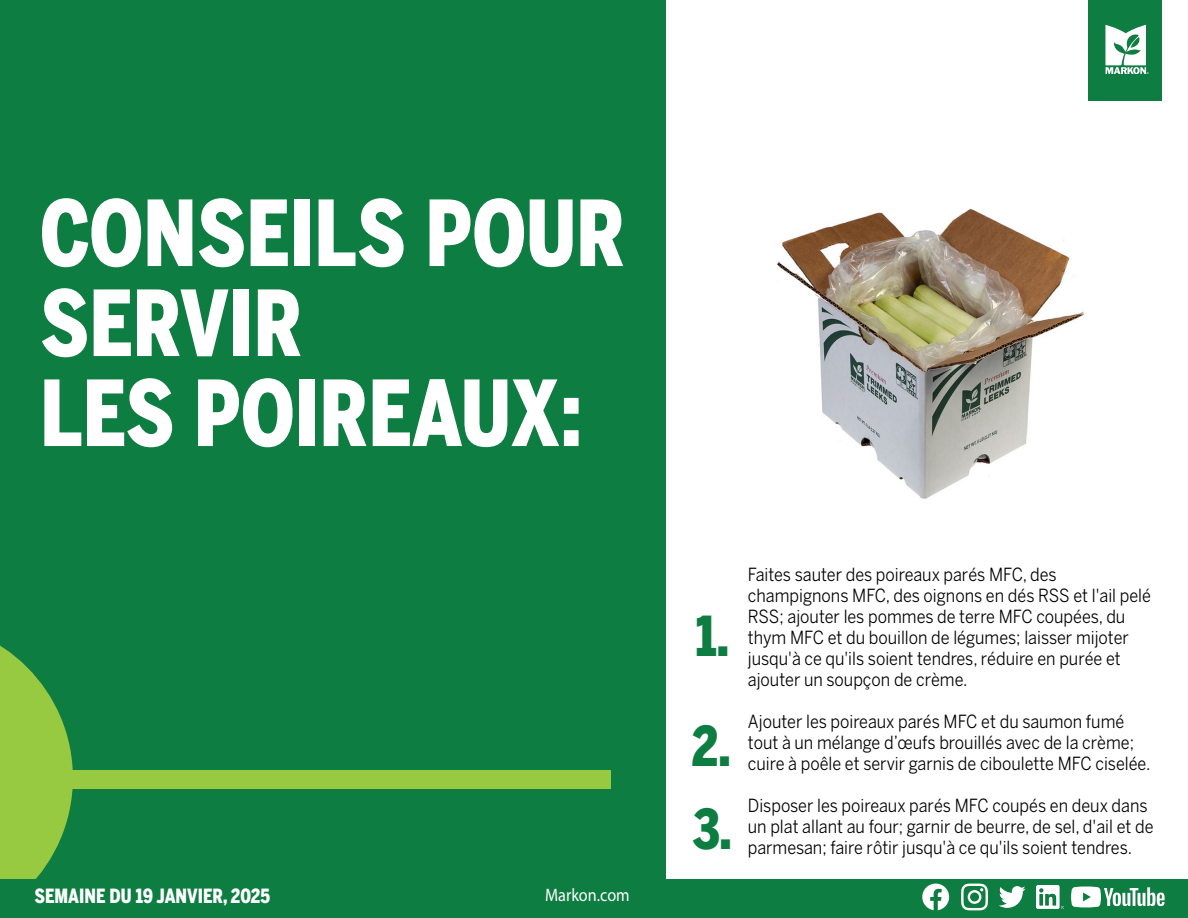
<style>
.page{position:relative;width:1188px;height:918px;background:#fff}
.page>*{position:absolute;margin:0;border:0;box-sizing:border-box;transform-origin:0 0}
.t1{font:900 90px/90px "Benton Sans Cond";color:#fff;scale:.9 1}
.t2{font:900 54.6px/110.1px "Benton Sans Cond";color:#0d7d41;scale:.9 1}
.t3{font:900 19.5px "Benton Sans Cond";color:#fff;scale:.9 1}
.t4{font:18px/21px "Benton Sans";color:#000;scale:.9 1}
.t5{font:18px "Myriad Pro";color:#fff;scale:.9 1}
</style>
<div class="page">
<img style="left:777px;top:208px;width:308px;height:291px">
<div style="left:0;top:0;width:665px;height:918px;background:#0d7d41"></div>
<svg style="left:0;top:645px;width:73px;height:234px"></svg>
<div style="left:0;top:771px;width:610px;height:18px;background:#97c941"></div>
<div style="left:0;top:879px;width:1188px;height:39px;background:#0d7d41"></div>
<svg style="left:922px;top:884px;width:27px;height:26px"></svg>
<svg style="left:961px;top:884px;width:27px;height:26px"></svg>
<svg style="left:999px;top:886px;width:27px;height:22px"></svg>
<img style="left:1036px;top:886px;width:27px;height:22px">
<svg style="left:1071px;top:887px;width:94px;height:20px"></svg>
<div style="left:1089px;top:0;width:73px;height:100px;background:#0d7d41"></div>
<svg style="left:1105px;top:25px;width:44px;height:48px"></svg>
<h1 class="t1" style="left:40px;top:188px;width:652px">CONSEILS POUR<br>SERVIR<br>LES POIREAUX:</h1>
<p class="t3" style="left:34px;top:884px;width:263px">SEMAINE DU 19 JANVIER, 2025</p>
<p class="t5" style="left:545px;top:883px;width:96px">Markon.com</p>
<h2 class="t2" style="left:692px;top:581px;width:45px">1.<br>2.</h2>
<h2 class="t2" style="left:693px;top:774px;width:44px">3.</h2>
<p class="t4" style="left:748px;top:564px;width:449px">Faites sauter des poireaux parés MFC, des champignons MFC, des oignons en dés RSS et l'ail pelé RSS; ajouter les pommes de terre MFC coupées, du thym MFC et du bouillon de légumes; laisser mijoter jusqu'à ce qu'ils soient tendres, réduire en purée et ajouter un soupçon de crème.</p>
<p class="t4" style="left:748px;top:711px;width:449px">Ajouter les poireaux parés MFC et du saumon fumé tout à un mélange d’œufs brouillés avec de la crème; cuire à poêle et servir garnis de ciboulette MFC ciselée.</p>
<p class="t4" style="left:748px;top:795px;width:452px">Disposer les poireaux parés MFC coupés en deux dans un plat allant au four; garnir de beurre, de sel, d'ail et de parmesan; faire rôtir jusqu'à ce qu'ils soient tendres.</p>
</div>
